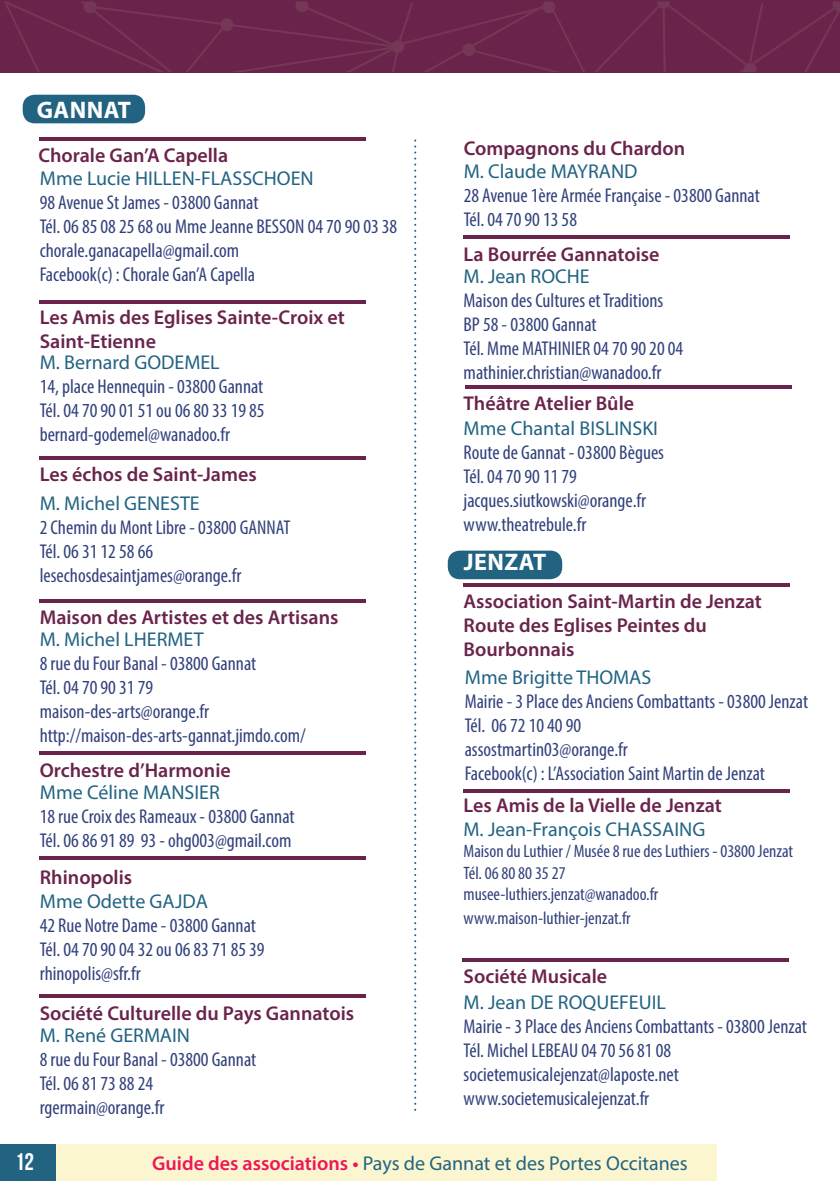
<style>
.page{position:relative;width:840px;height:1191px;background:#fff}
.page>*{position:absolute;margin:0;border:0;box-sizing:border-box;transform-origin:0 0}
.t1{font:700 24px "Myriad Pro";letter-spacing:.02em;color:#fff}
.t2{font:700 24px "Bebas Neue";color:#fff}
.t3{font:condensed 20px/24px "Myriad Pro";color:#32417c}
.t4{font:600 20px/24px "Myriad Pro";color:#6a244b}
.t5{font:20px "Myriad Pro";color:#226382}
.t6{font:condensed 18px/21.6px "Myriad Pro";color:#32417c}
.s1{font-weight:600;color:#ee1659}
</style>
<div class="page">
<div style="left:55px;top:1144px;width:660px;height:36px;background:#fbf6cf"></div>
<div style="left:0;top:1144px;width:55px;height:36px;background:#226382"></div>
<hr style="left:40px;top:599px;width:326px;height:4px;background:#6a244b">
<svg style="left:40px;top:751px;width:326px;height:3px"></svg>
<hr style="left:40px;top:994px;width:326px;height:4px;background:#6a244b">
<hr style="left:463px;top:583px;width:326px;height:4px;background:#6a244b">
<hr style="left:463px;top:789px;width:326px;height:4px;background:#6a244b">
<hr style="left:462px;top:958px;width:326px;height:4px;background:#6a244b">
<div style="left:447px;top:550px;width:115px;height:29px;background:#226382;border-radius:12px"></div>
<div style="left:0;top:0;width:839px;height:72px;background:#6a244b"></div>
<svg style="left:414px;top:139px;width:2px;height:971px"></svg>
<svg style="left:595px;top:2px;width:244px;height:70px"></svg>
<svg style="left:4px;top:2px;width:581px;height:70px"></svg>
<hr style="left:40px;top:856px;width:326px;height:4px;background:#6a244b">
<hr style="left:40px;top:300px;width:326px;height:3px;background:#6a244b">
<hr style="left:40px;top:456px;width:326px;height:4px;background:#6a244b">
<div style="left:23px;top:95px;width:122px;height:28px;background:#226382;border-radius:12px"></div>
<hr style="left:463px;top:235px;width:326px;height:4px;background:#6a244b">
<hr style="left:465px;top:385px;width:326px;height:4px;background:#6a244b">
<hr style="left:40px;top:137px;width:326px;height:4px;background:#6a244b">
<p class="t1" style="left:37px;top:94px;width:96px">GANNAT</p>
<p class="t4" style="left:38px;top:143px;width:191px">Chorale Gan’A Capella</p>
<p class="t5" style="left:40px;top:165px;width:275px">Mme Lucie HILLEN-FLASSCHOEN</p>
<p class="t3" style="left:40px;top:190px;width:359px">98 Avenue St James - 03800 Gannat<br>Tél. 06 85 08 25 68 ou Mme Jeanne BESSON 04 70 90 03 38 chorale.ganacapella@gmail.com<br>Facebook(c) : Chorale Gan’A Capella</p>
<p class="t4" style="left:40px;top:305px;width:306px">Les Amis des Eglises Sainte-Croix et<br>Saint-Etienne</p>
<p class="t5" style="left:40px;top:350px;width:181px">M. Bernard GODEMEL</p>
<p class="t3" style="left:40px;top:374px;width:226px;text-align:justify">14, place Hennequin - 03800 Gannat Tél. 04 70 90 01 51 ou 06 80 33 19 85 bernard-godemel@wanadoo.fr</p>
<p class="t4" style="left:40px;top:461px;width:218px">Les échos de Saint-James</p>
<p class="t5" style="left:40px;top:491px;width:161px">M. Michel GENESTE</p>
<p class="t3" style="left:40px;top:515px;width:252px">2 Chemin du Mont Libre - 03800 GANNAT<br>Tél. 06 31 12 58 66 lesechosdesaintjames@orange.fr</p>
<p class="t4" style="left:40px;top:604px;width:300px">Maison des Artistes et des Artisans</p>
<p class="t5" style="left:40px;top:626px;width:165px">M. Michel LHERMET</p>
<p class="t3" style="left:40px;top:650px;width:267px">8 rue du Four Banal - 03800 Gannat<br>Tél. 04 70 90 31 79 maison-des-arts@orange.fr http://maison-des-arts-gannat.jimdo.com/</p>
<p class="t4" style="left:40px;top:757px;width:192px">Orchestre d’Harmonie</p>
<p class="t5" style="left:40px;top:779px;width:181px">Mme Céline MANSIER</p>
<p class="t3" style="left:40px;top:804px;width:256px">18 rue Croix des Rameaux - 03800 Gannat<br>Tél. 06 86 91 89 93 - ohg003@gmail.com</p>
<p class="t4" style="left:40px;top:864px;width:94px">Rhinopolis</p>
<p class="t5" style="left:40px;top:889px;width:170px">Mme Odette GAJDA</p>
<p class="t3" style="left:40px;top:913px;width:226px">42 Rue Notre Dame - 03800 Gannat<br>Tél. 04 70 90 04 32 ou 06 83 71 85 39 rhinopolis@sfr.fr</p>
<p class="t4" style="left:40px;top:1001px;width:316px">Société Culturelle du Pays Gannatois</p>
<p class="t5" style="left:40px;top:1023px;width:152px">M. René GERMAIN</p>
<p class="t3" style="left:40px;top:1047px;width:218px">8 rue du Four Banal - 03800 Gannat<br>Tél. 06 81 73 88 24 rgermain@orange.fr</p>
<p class="t4" style="left:463px;top:135px;width:223px">Compagnons du Chardon</p>
<p class="t5" style="left:463px;top:159px;width:175px">M. Claude MAYRAND</p>
<p class="t3" style="left:463px;top:183px;width:297px">28 Avenue 1ère Armée Française - 03800 Gannat<br>Tél. 04 70 90 13 58</p>
<p class="t4" style="left:463px;top:242px;width:197px">La Bourrée Gannatoise</p>
<p class="t5" style="left:463px;top:264px;width:127px">M. Jean ROCHE</p>
<p class="t3" style="left:463px;top:288px;width:221px">Maison des Cultures et Traditions<br>BP 58 - 03800 Gannat<br>Tél. Mme MATHINIER 04 70 90 20 04 mathinier.christian@wanadoo.fr</p>
<p class="t4" style="left:463px;top:391px;width:172px">Théâtre Atelier Bûle</p>
<p class="t5" style="left:463px;top:416px;width:196px">Mme Chantal BISLINSKI</p>
<p class="t3" style="left:463px;top:440px;width:202px">Route de Gannat - 03800 Bègues<br>Tél. 04 70 90 11 79 jacques.siutkowski@orange.fr www.theatrebule.fr</p>
<p class="t1" style="left:463px;top:546px;width:84px">JENZAT</p>
<p class="t4" style="left:463px;top:589px;width:299px">Association Saint-Martin de Jenzat<br>Route des Eglises Peintes du<br>Bourbonnais</p>
<p class="t5" style="left:464px;top:664px;width:188px">Mme Brigitte THOMAS</p>
<p class="t3" style="left:464px;top:689px;width:345px">Mairie - 3 Place des Anciens Combattants - 03800 Jenzat Tél. 06 72 10 40 90<br>assostmartin03@orange.fr<br>Facebook(c) : L’Association Saint Martin de Jenzat</p>
<p class="t5" style="left:463px;top:816px;width:243px">M. Jean-François CHASSAING</p>
<p class="t6" style="left:463px;top:840px;width:331px">Maison du Luthier / Musée 8 rue des Luthiers - 03800 Jenzat<br>Tél. 06 80 80 35 27<br>musee-luthiers.jenzat@wanadoo.fr</p>
<p class="t6" style="left:463px;top:907px;width:168px">www.maison-luthier-jenzat.fr</p>
<p class="t4" style="left:463px;top:793px;width:259px">Les Amis de la Vielle de Jenzat</p>
<p class="t4" style="left:463px;top:964px;width:145px">Société Musicale</p>
<p class="t5" style="left:463px;top:989px;width:204px">M. Jean DE ROQUEFEUIL</p>
<p class="t3" style="left:463px;top:1013px;width:345px">Mairie - 3 Place des Anciens Combattants - 03800 Jenzat Tél. Michel LEBEAU 04 70 56 81 08 societemusicalejenzat@laposte.net www.societemusicalejenzat.fr</p>
<p class="t2" style="left:15px;top:1148px;width:21px">12</p>
<p class="t5" style="left:152px;top:1150px;width:537px"><span class="s1">Guide des associations •</span> Pays de Gannat et des Portes Occitanes</p>
</div>
